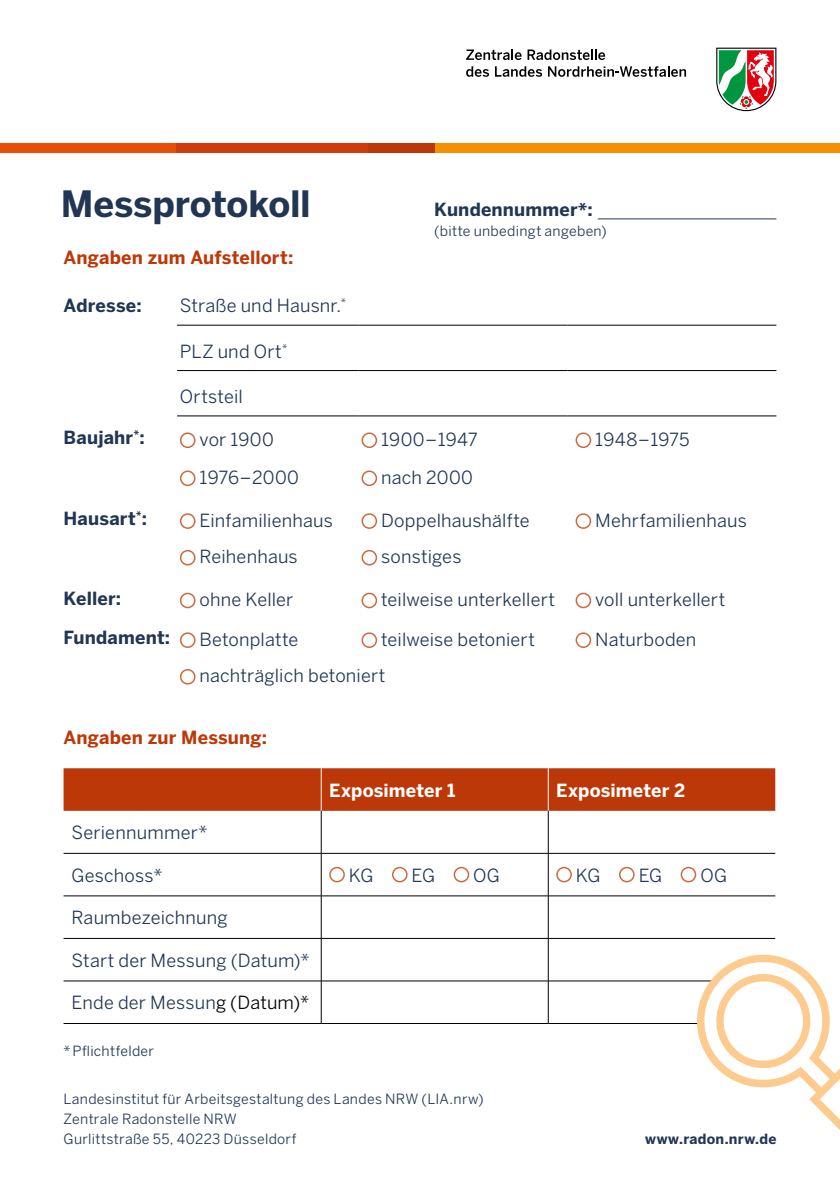
<style>
.page{position:relative;width:840px;height:1191px;background:#fff}
.page>*{position:absolute;margin:0;border:0;box-sizing:border-box;transform-origin:0 0}
.LIA_H1{font:700 36px "Benton Sans";letter-spacing:-.005em;color:#203654}
.Tabelle_Text{font:18px "Benton Sans";letter-spacing:.01em;color:#203654}
.Tabelle_2_Text{font:18px "Benton Sans";letter-spacing:.01em;color:#203654}
.Tabelle_Head{font:700 18px "Benton Sans";letter-spacing:.01em;color:#203654}
.LIA_H2{font:700 18px "Benton Sans";letter-spacing:.01em;color:#bd3809}
.Tabelle_2_Exposimeter{font:700 18px "Benton Sans";letter-spacing:.01em;color:#fff}
.LIA_BU{font:14px "Benton Sans";letter-spacing:.02em;color:#203654}
.LIA_Copy{font:700 14px "Benton Sans";letter-spacing:.02em;color:#203654}
.LIA_Copy-2{font:14px "Benton Sans";letter-spacing:.02em;color:#203654}
.s1{color:#000}
</style>
<div class="page">
<svg style="left:716px;top:48px;width:60px;height:63px"></svg>
<svg style="left:466px;top:49px;width:55px;height:11px"></svg>
<svg style="left:527px;top:49px;width:77px;height:11px"></svg>
<svg style="left:466px;top:66px;width:22px;height:11px"></svg>
<svg style="left:495px;top:66px;width:46px;height:11px"></svg>
<svg style="left:548px;top:66px;width:137px;height:11px"></svg>
<div style="left:434px;top:143px;width:405px;height:10px;background:#f39100"></div>
<div style="left:368px;top:143px;width:66px;height:10px;background:#bd3809"></div>
<div style="left:175px;top:143px;width:193px;height:10px;background:#ce3c0e"></div>
<div style="left:0;top:143px;width:175px;height:10px;background:#e94d0a"></div>
<hr style="left:597px;top:218px;width:179px;height:1px;background:#203654">
<hr style="left:177px;top:325px;width:181px;height:1px;background:#000">
<hr style="left:358px;top:325px;width:209px;height:1px;background:#000">
<hr style="left:567px;top:325px;width:209px;height:1px;background:#000">
<hr style="left:177px;top:370px;width:181px;height:1px;background:#000">
<hr style="left:358px;top:370px;width:209px;height:1px;background:#000">
<hr style="left:567px;top:370px;width:209px;height:1px;background:#000">
<hr style="left:177px;top:415px;width:181px;height:1px;background:#000">
<hr style="left:358px;top:415px;width:209px;height:1px;background:#000">
<hr style="left:567px;top:415px;width:209px;height:1px;background:#000">
<div style="left:180px;top:432px;width:15px;height:16px;border:2px solid #ce693d;border-radius:50%"></div>
<div style="left:361px;top:432px;width:16px;height:16px;border:2px solid #ce693d;border-radius:50%"></div>
<div style="left:575px;top:432px;width:16px;height:16px;border:2px solid #ce693d;border-radius:50%"></div>
<div style="left:180px;top:470px;width:15px;height:16px;border:2px solid #ce693d;border-radius:50%"></div>
<div style="left:361px;top:470px;width:16px;height:16px;border:2px solid #ce693d;border-radius:50%"></div>
<div style="left:180px;top:513px;width:15px;height:16px;border:2px solid #ce693d;border-radius:50%"></div>
<div style="left:361px;top:513px;width:16px;height:16px;border:2px solid #ce693d;border-radius:50%"></div>
<div style="left:575px;top:513px;width:16px;height:16px;border:2px solid #ce693d;border-radius:50%"></div>
<div style="left:180px;top:550px;width:15px;height:15px;border:2px solid #ce693d;border-radius:50%"></div>
<div style="left:361px;top:550px;width:16px;height:15px;border:2px solid #ce693d;border-radius:50%"></div>
<div style="left:180px;top:592px;width:15px;height:16px;border:2px solid #ce693d;border-radius:50%"></div>
<div style="left:361px;top:592px;width:16px;height:16px;border:2px solid #ce693d;border-radius:50%"></div>
<div style="left:575px;top:592px;width:16px;height:16px;border:2px solid #ce693d;border-radius:50%"></div>
<div style="left:180px;top:632px;width:15px;height:16px;border:2px solid #ce693d;border-radius:50%"></div>
<div style="left:361px;top:632px;width:16px;height:16px;border:2px solid #ce693d;border-radius:50%"></div>
<div style="left:575px;top:632px;width:16px;height:16px;border:2px solid #ce693d;border-radius:50%"></div>
<div style="left:180px;top:669px;width:15px;height:15px;border:2px solid #ce693d;border-radius:50%"></div>
<div style="left:63px;top:768px;width:711px;height:43px;background:#bd3809"></div>
<hr style="left:547px;top:768px;width:1px;height:43px;background:#fff">
<hr style="left:321px;top:768px;width:1px;height:43px;background:#fff">
<hr style="left:321px;top:811px;width:1px;height:42px;background:#000">
<hr style="left:547px;top:811px;width:1px;height:42px;background:#000">
<hr style="left:63px;top:853px;width:258px;height:1px;background:#000">
<hr style="left:321px;top:853px;width:227px;height:1px;background:#000">
<hr style="left:321px;top:853px;width:1px;height:42px;background:#000">
<hr style="left:548px;top:853px;width:226px;height:1px;background:#000">
<hr style="left:547px;top:853px;width:1px;height:42px;background:#000">
<hr style="left:63px;top:895px;width:258px;height:1px;background:#000">
<hr style="left:321px;top:895px;width:227px;height:1px;background:#000">
<hr style="left:321px;top:896px;width:1px;height:42px;background:#000">
<hr style="left:548px;top:895px;width:226px;height:1px;background:#000">
<hr style="left:547px;top:896px;width:1px;height:42px;background:#000">
<hr style="left:63px;top:938px;width:258px;height:1px;background:#000">
<hr style="left:321px;top:938px;width:227px;height:1px;background:#000">
<hr style="left:321px;top:938px;width:1px;height:42px;background:#000">
<hr style="left:548px;top:938px;width:226px;height:1px;background:#000">
<hr style="left:547px;top:938px;width:1px;height:42px;background:#000">
<hr style="left:63px;top:980px;width:258px;height:1px;background:#000">
<hr style="left:321px;top:980px;width:227px;height:1px;background:#000">
<hr style="left:321px;top:981px;width:1px;height:42px;background:#000">
<hr style="left:548px;top:980px;width:226px;height:1px;background:#000">
<hr style="left:547px;top:981px;width:1px;height:42px;background:#000">
<hr style="left:63px;top:1023px;width:258px;height:1px;background:#000">
<hr style="left:321px;top:1023px;width:227px;height:1px;background:#000">
<hr style="left:548px;top:1023px;width:226px;height:1px;background:#000">
<div style="left:329px;top:867px;width:15px;height:15px;border:2px solid #ce693d;border-radius:50%"></div>
<div style="left:392px;top:867px;width:15px;height:15px;border:2px solid #ce693d;border-radius:50%"></div>
<div style="left:453px;top:867px;width:16px;height:15px;border:2px solid #ce693d;border-radius:50%"></div>
<div style="left:556px;top:867px;width:15px;height:15px;border:2px solid #ce693d;border-radius:50%"></div>
<div style="left:618px;top:867px;width:16px;height:15px;border:2px solid #ce693d;border-radius:50%"></div>
<div style="left:680px;top:867px;width:16px;height:15px;border:2px solid #ce693d;border-radius:50%"></div>
<svg style="left:690px;top:954px;width:149px;height:175px"></svg>
<h1 class="LIA_H1" style="left:61px;top:182px;width:251px">Messprotokoll</h1>
<p class="Tabelle_Head" style="left:434px;top:199px;width:160px">Kundennummer*:</p>
<p class="LIA_BU" style="left:434px;top:223px;width:174px">(bitte unbedingt angeben)</p>
<h2 class="LIA_H2" style="left:63px;top:247px;width:231px">Angaben zum Aufstellort:</h2>
<p class="Tabelle_Head" style="left:63px;top:295px;width:80px">Adresse:</p>
<p class="Tabelle_Text" style="left:180px;top:295px;width:167px">Straße und Hausnr.<sup>*</sup></p>
<p class="Tabelle_Text" style="left:180px;top:340px;width:109px">PLZ und Ort<sup>*</sup></p>
<p class="Tabelle_Text" style="left:180px;top:386px;width:64px">Ortsteil</p>
<p class="Tabelle_Head" style="left:63px;top:427px;width:82px">Baujahr<sup>*</sup>:</p>
<p class="Tabelle_Text" style="left:199px;top:429px;width:76px">vor 1900</p>
<p class="Tabelle_Text" style="left:381px;top:429px;width:98px">1900–1947</p>
<p class="Tabelle_Text" style="left:595px;top:429px;width:96px">1948–1975</p>
<p class="Tabelle_Text" style="left:199px;top:467px;width:101px">1976–2000</p>
<p class="Tabelle_Text" style="left:381px;top:467px;width:93px">nach 2000</p>
<p class="Tabelle_Head" style="left:63px;top:508px;width:85px">Hausart<sup>*</sup>:</p>
<p class="Tabelle_Text" style="left:199px;top:509px;width:135px">Einfamilienhaus</p>
<p class="Tabelle_Text" style="left:381px;top:509px;width:150px">Doppelhaushälfte</p>
<p class="Tabelle_Text" style="left:595px;top:509px;width:153px">Mehrfamilienhaus</p>
<p class="Tabelle_Text" style="left:199px;top:546px;width:100px">Reihenhaus</p>
<p class="Tabelle_Text" style="left:381px;top:546px;width:82px">sonstiges</p>
<p class="Tabelle_Head" style="left:63px;top:587px;width:59px">Keller:</p>
<p class="Tabelle_Text" style="left:199px;top:589px;width:95px">ohne Keller</p>
<p class="Tabelle_Text" style="left:381px;top:589px;width:175px">teilweise unterkellert</p>
<p class="Tabelle_Text" style="left:595px;top:589px;width:131px">voll unterkellert</p>
<p class="Tabelle_Head" style="left:63px;top:627px;width:108px">Fundament:</p>
<p class="Tabelle_Text" style="left:199px;top:628px;width:100px">Betonplatte</p>
<p class="Tabelle_Text" style="left:381px;top:628px;width:155px">teilweise betoniert</p>
<p class="Tabelle_Text" style="left:595px;top:628px;width:103px">Naturboden</p>
<p class="Tabelle_Text" style="left:199px;top:665px;width:187px">nachträglich betoniert</p>
<h2 class="LIA_H2" style="left:63px;top:727px;width:205px">Angaben zur Messung:</h2>
<p class="Tabelle_2_Exposimeter" style="left:329px;top:779px;width:128px">Exposimeter 1</p>
<p class="Tabelle_2_Exposimeter" style="left:556px;top:779px;width:130px">Exposimeter 2</p>
<p class="Tabelle_2_Text" style="left:71px;top:822px;width:137px">Seriennummer*</p>
<p class="Tabelle_2_Text" style="left:71px;top:864px;width:92px">Geschoss*</p>
<p class="Tabelle_2_Text" style="left:349px;top:865px;width:26px">KG</p>
<p class="Tabelle_2_Text" style="left:411px;top:865px;width:25px">EG</p>
<p class="Tabelle_2_Text" style="left:473px;top:865px;width:28px">OG</p>
<p class="Tabelle_2_Text" style="left:575px;top:865px;width:26px">KG</p>
<p class="Tabelle_2_Text" style="left:638px;top:865px;width:25px">EG</p>
<p class="Tabelle_2_Text" style="left:700px;top:865px;width:28px">OG</p>
<p class="Tabelle_2_Text" style="left:71px;top:907px;width:157px">Raumbezeichnung</p>
<p class="Tabelle_2_Text" style="left:71px;top:949px;width:239px">Start der Messung (Datum)*</p>
<p class="Tabelle_2_Text" style="left:71px;top:992px;width:239px">Ende der Messun<span class="s1">g (Datum)*</span></p>
<p class="LIA_Copy-2" style="left:63px;top:1043px;width:92px">* Pflichtfelder</p>
<p class="LIA_BU" style="left:63px;top:1090px;width:421px">Landesinstitut für Arbeitsgestaltung des Landes NRW (LIA.nrw)</p>
<p class="LIA_BU" style="left:63px;top:1110px;width:174px">Zentrale Radonstelle NRW</p>
<p class="LIA_BU" style="left:63px;top:1130px;width:234px">Gurlittstraße 55, 40223 Düsseldorf</p>
<p class="LIA_Copy" style="left:645px;top:1130px;width:133px">www.radon.nrw.de</p>
</div>
